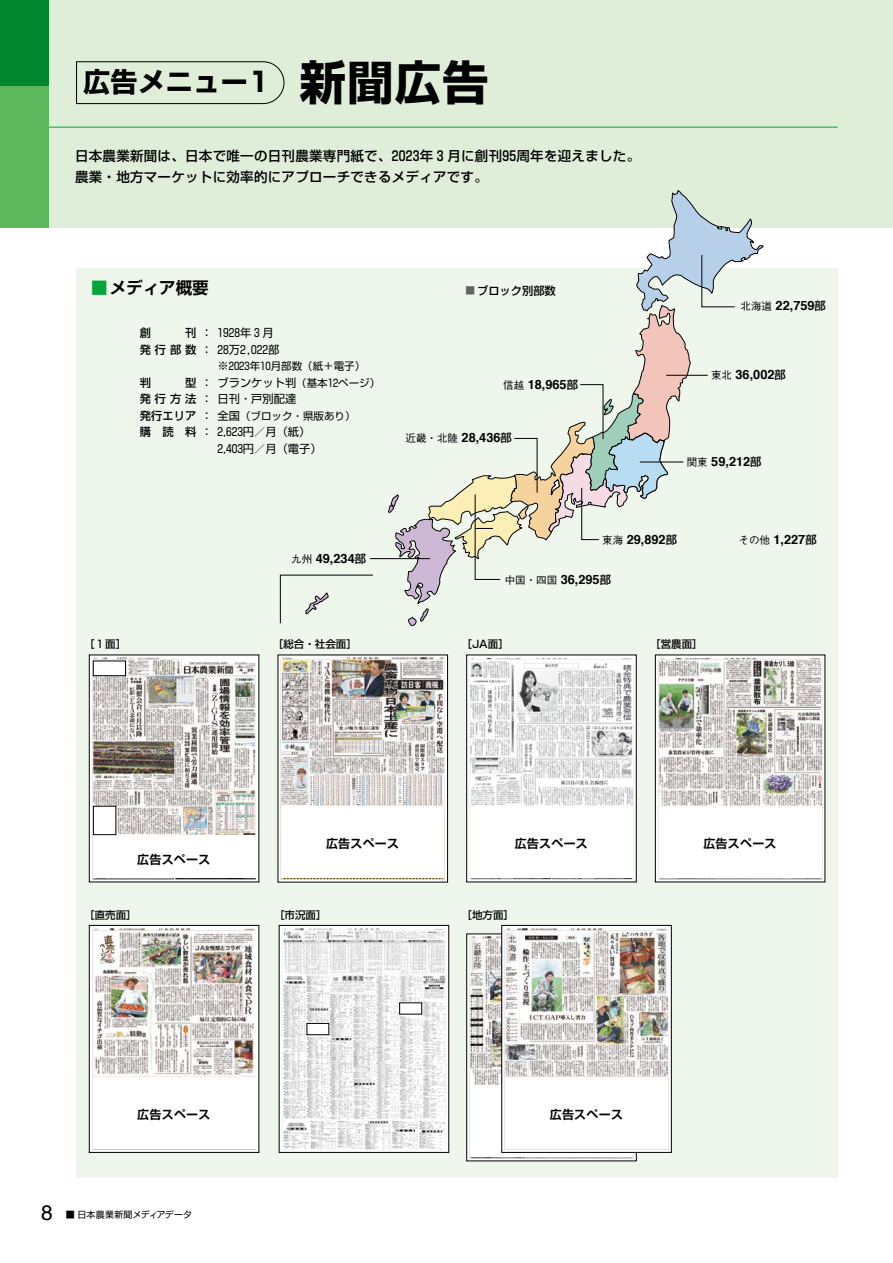
<style>
.page{position:relative;width:893px;height:1263px;background:#fff}
.page>*{position:absolute;margin:0;border:0;box-sizing:border-box;transform-origin:0 0}
.t1{font:700 46.5px "Shin Go Pr 5";color:#000}
.t2{font:700 27px "Shin Go Pr 5";letter-spacing:.02em;color:#000}
.t3{font:21px "Helvetica";color:#000}
.t4{font:700 16.5px "Shin Go Pr 5 De";color:#000}
.t5{font:500 13.5px/21px "Shin Go Pr 5";letter-spacing:.02em;color:#000}
.t6{font:700 12.75px "Helvetica";color:#000}
.t7{font:700 12px "Shin Go Pr 5 De";letter-spacing:.02em;color:#000}
.t8{font:11.25px/16.5px "Shin Go Pr 5";color:#000}
.t9{font:500 11.25px "Shin Go Pr 5";color:#000}
.t10{font:10.5px "Shin Go Pr 5";color:#000}
.t11{font:500 10.5px "Shin Go Pr 5";color:#000}
.t12{font:9px "Shin Go Pr 5";letter-spacing:.005em;color:#000}
.s1{color:#00a73b}
.s2{font-weight:500}
.s3{font-weight:500;font-size:11.25px}
.s4{font-size:11.25px}
.s5{font-family:"Gothic BBB Pr 5";font-weight:500;font-size:10.5px}
.s6{font-family:"Shin Go Pr 5";font-weight:500;font-size:11.25px}
.s7{font-size:9.6px;color:#656464}
</style>
<div class="page">
<div style="left:0;top:0;width:893px;height:228px;background:#dfeed8"></div>
<hr style="left:0;top:127px;width:838px;height:1px;background:#00a73b">
<div style="left:0;top:0;width:48px;height:228px;background:#5db75b"></div>
<div style="left:0;top:0;width:48px;height:85px;background:#00872e"></div>
<div style="left:77px;top:268px;width:761px;height:910px;background:#eff7ed"></div>
<svg style="left:91px;top:657px;width:166px;height:223px"></svg>
<img style="left:92px;top:658px;width:164px;height:221px">
<div style="left:93px;top:835px;width:162px;height:43px;background:#fff"></div>
<svg style="left:280px;top:657px;width:166px;height:223px"></svg>
<img style="left:281px;top:658px;width:164px;height:221px">
<div style="left:282px;top:806px;width:162px;height:72px;background:#fff"></div>
<div style="left:89px;top:925px;width:170px;height:227px;border:1px solid #000"></div>
<img style="left:92px;top:928px;width:164px;height:222px">
<div style="left:93px;top:1077px;width:162px;height:72px;background:#fff"></div>
<img style="left:282px;top:928px;width:164px;height:222px">
<svg style="left:468px;top:657px;width:166px;height:223px"></svg>
<img style="left:470px;top:658px;width:163px;height:221px">
<div style="left:470px;top:806px;width:163px;height:72px;background:#fff"></div>
<svg style="left:657px;top:657px;width:166px;height:223px"></svg>
<img style="left:658px;top:658px;width:164px;height:221px">
<div style="left:659px;top:806px;width:162px;height:72px;background:#fff"></div>
<div style="left:466px;top:934px;width:170px;height:227px;border:1px solid #000"></div>
<img style="left:470px;top:937px;width:163px;height:221px">
<div style="left:470px;top:1085px;width:162px;height:72px;background:#fff"></div>
<svg style="left:76px;top:61px;width:208px;height:43px"></svg>
<svg style="left:503px;top:927px;width:167px;height:223px"></svg>
<div style="left:501px;top:925px;width:171px;height:227px;border:1px solid #000"></div>
<img style="left:505px;top:928px;width:163px;height:222px">
<div style="left:505px;top:1077px;width:163px;height:72px;background:#fff"></div>
<div style="left:93px;top:661px;width:33px;height:15px;background:#fff"></div>
<div style="left:93px;top:661px;width:33px;height:15px;border:1px solid #000"></div>
<div style="left:93px;top:806px;width:23px;height:29px;background:#fff"></div>
<div style="left:93px;top:806px;width:23px;height:29px;border:1px solid #000"></div>
<div style="left:400px;top:1003px;width:22px;height:11px;background:#fff"></div>
<div style="left:307px;top:1023px;width:22px;height:12px;background:#fff"></div>
<div style="left:307px;top:1023px;width:22px;height:12px;border:1px solid #000"></div>
<hr style="left:370px;top:558px;width:60px;height:1px;background:#000">
<svg style="left:388px;top:190px;width:375px;height:436px"></svg>
<hr style="left:640px;top:462px;width:43px;height:1px;background:#000">
<svg style="left:280px;top:575px;width:93px;height:49px"></svg>
<h2 class="t2" style="left:83px;top:61px;width:189px">広告メニュー1</h2>
<h1 class="t1" style="left:300px;top:46px;width:190px">新聞広告</h1>
<p class="t5" style="left:75px;top:145px;width:567px">日本農業新聞は、日本で唯一の日刊農業専門紙で、2023年3月に創刊95周年を迎えました。農業・地方マーケットに効率的にアプローチできるメディアです。</p>
<p class="t4" style="left:91px;top:275px;width:119px"><span class="s1">■</span>メディア概要</p>
<p class="t9" style="left:140px;top:324px;width:13px">創</p>
<p class="t8" style="left:140px;top:324px;width:141px;text-indent:45px"><span class="s2">刊：</span> 1928年 3 月<span class="s2">発行部数：</span> 28万2,022部</p>
<p class="t9" style="left:140px;top:373px;width:13px">判</p>
<p class="t10" style="left:185px;top:374px;width:197px"><span class="s3">型：</span><span class="s4">ブランケット判</span>（基本12ページ）</p>
<p class="t8" style="left:140px;top:390px;width:158px"><span class="s2">発行方法：</span>日刊・戸別配達</p>
<p class="t10" style="left:140px;top:407px;width:217px"><span class="s3">発行エリア：</span><span class="s4">全国</span>（ブロック・県版あり）</p>
<p class="t8" style="left:140px;top:423px;width:172px"><span class="s2">購 読 料：</span> 2,623円／月（紙）</p>
<p class="t10" style="left:218px;top:358px;width:149px"><span class="s4">※</span>2023年10月部数（紙＋電子）</p>
<p class="t8" style="left:218px;top:439px;width:106px">2,403円／月（電子）</p>
<p class="t6" style="left:291px;top:550px;width:76px"><span class="s5">九州</span> 49,234<span class="s6">部</span></p>
<p class="t9" style="left:466px;top:281px;width:92px"><span class="s7">■</span> ブロック別部数</p>
<p class="t6" style="left:503px;top:375px;width:76px"><span class="s5">信越</span> 18,965<span class="s6">部</span></p>
<p class="t6" style="left:406px;top:429px;width:108px"><span class="s5">近畿・北陸</span> 28,436<span class="s6">部</span></p>
<p class="t6" style="left:741px;top:297px;width:87px"><span class="s5">北海道</span> 22,759<span class="s6">部</span></p>
<p class="t6" style="left:711px;top:365px;width:76px"><span class="s5">東北</span> 36,002<span class="s6">部</span></p>
<p class="t6" style="left:687px;top:452px;width:76px"><span class="s5">関東</span> 59,212<span class="s6">部</span></p>
<p class="t6" style="left:602px;top:531px;width:76px"><span class="s5">東海</span> 29,892<span class="s6">部</span></p>
<p class="t6" style="left:505px;top:571px;width:108px"><span class="s5">中国・四国</span> 36,295<span class="s6">部</span></p>
<p class="t6" style="left:738px;top:531px;width:80px"><span class="s5">その他</span> 1,227<span class="s6">部</span></p>
<p class="t11" style="left:84px;top:636px;width:43px">［1面］</p>
<p class="t11" style="left:273px;top:636px;width:85px">［総合・社会面］</p>
<p class="t11" style="left:462px;top:636px;width:49px">［JA面］</p>
<p class="t11" style="left:650px;top:636px;width:54px">［営農面］</p>
<p class="t7" style="left:137px;top:849px;width:75px">広告スペース</p>
<p class="t11" style="left:84px;top:906px;width:54px">［直売面］</p>
<p class="t7" style="left:326px;top:834px;width:75px">広告スペース</p>
<p class="t11" style="left:274px;top:906px;width:54px">［市況面］</p>
<p class="t7" style="left:515px;top:834px;width:75px">広告スペース</p>
<p class="t11" style="left:462px;top:906px;width:54px">［地方面］</p>
<p class="t7" style="left:703px;top:834px;width:75px">広告スペース</p>
<p class="t7" style="left:137px;top:1104px;width:75px">広告スペース</p>
<h3 class="t3" style="left:41px;top:1196px;width:13px">8</h3>
<p class="t12" style="left:66px;top:1207px;width:128px">■ 日本農業新聞メディアデータ</p>
<p class="t7" style="left:550px;top:1104px;width:75px">広告スペース</p>
<p class="t7" style="left:515px;top:1104px;width:75px">広告スペース</p>
</div>
